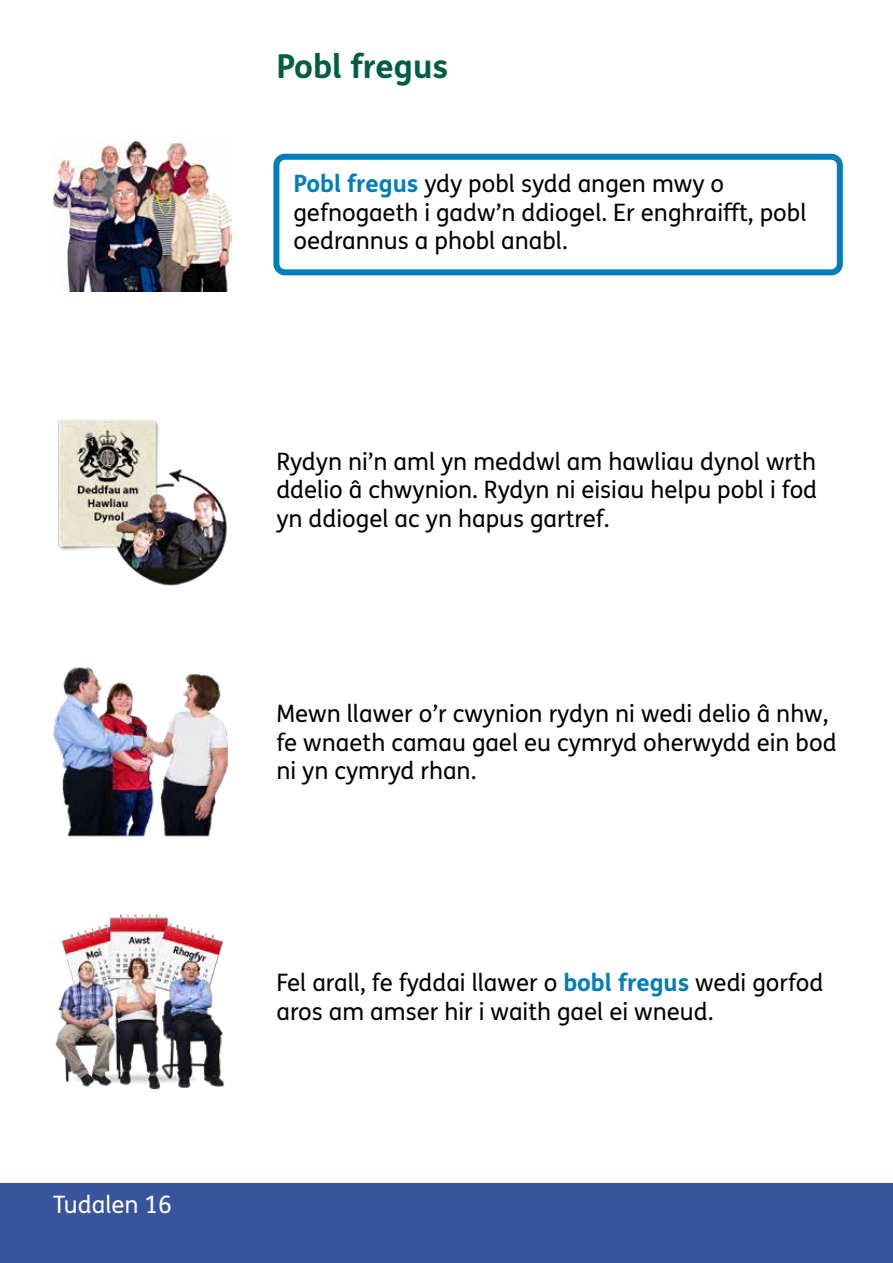
<style>
.page{position:relative;width:893px;height:1263px;background:#fff}
.page>*{position:absolute;margin:0;border:0;box-sizing:border-box;transform-origin:0 0}
.t1{font:700 33px "FS Me Pro";color:#005e43}
.Bodytext_-_P{font:24px/28.8px "FS Me Pro";color:#000}
.Box_text{font:24px/28.8px "FS Me Pro";color:#000}
.t2{font:24px "FS Me Pro";color:#fff}
.s1{font-weight:700;color:#007eb7}
</style>
<div class="page">
<div style="left:0;top:1183px;width:893px;height:80px;background:#38549d"></div>
<div style="left:273px;top:154px;width:570px;height:121px;border:6px solid #007eb7;border-radius:9px"></div>
<img style="left:53px;top:142px;width:179px;height:150px">
<img style="left:53px;top:667px;width:175px;height:170px">
<img style="left:55px;top:914px;width:170px;height:176px">
<img style="left:58px;top:419px;width:169px;height:167px">
<p class="t2" style="left:53px;top:1188px;width:120px">Tudalen 16</p>
<h3 class="t1" style="left:276px;top:41px;width:173px">Pobl fregus</h3>
<p class="Box_text" style="left:293px;top:168px;width:515px"><span class="s1">Pobl fregus</span> ydy pobl sydd angen mwy o gefnogaeth i gadw’n ddiogel. Er enghraifft, pobl oedrannus a phobl anabl.</p>
<p class="Bodytext_-_P" style="left:276px;top:446px;width:542px;text-align:justify">Rydyn ni’n aml yn meddwl am hawliau dynol wrth ddelio â chwynion. Rydyn ni eisiau helpu pobl i fod yn ddiogel ac yn hapus gartref.</p>
<p class="Bodytext_-_P" style="left:276px;top:698px;width:562px">Mewn llawer o’r cwynion rydyn ni wedi delio â nhw, fe wnaeth camau gael eu cymryd oherwydd ein bod ni yn cymryd rhan.</p>
<p class="Bodytext_-_P" style="left:276px;top:968px;width:549px">Fel arall, fe fyddai llawer o <span class="s1">bobl fregus</span> wedi gorfod aros am amser hir i waith gael ei wneud.</p>
</div>
